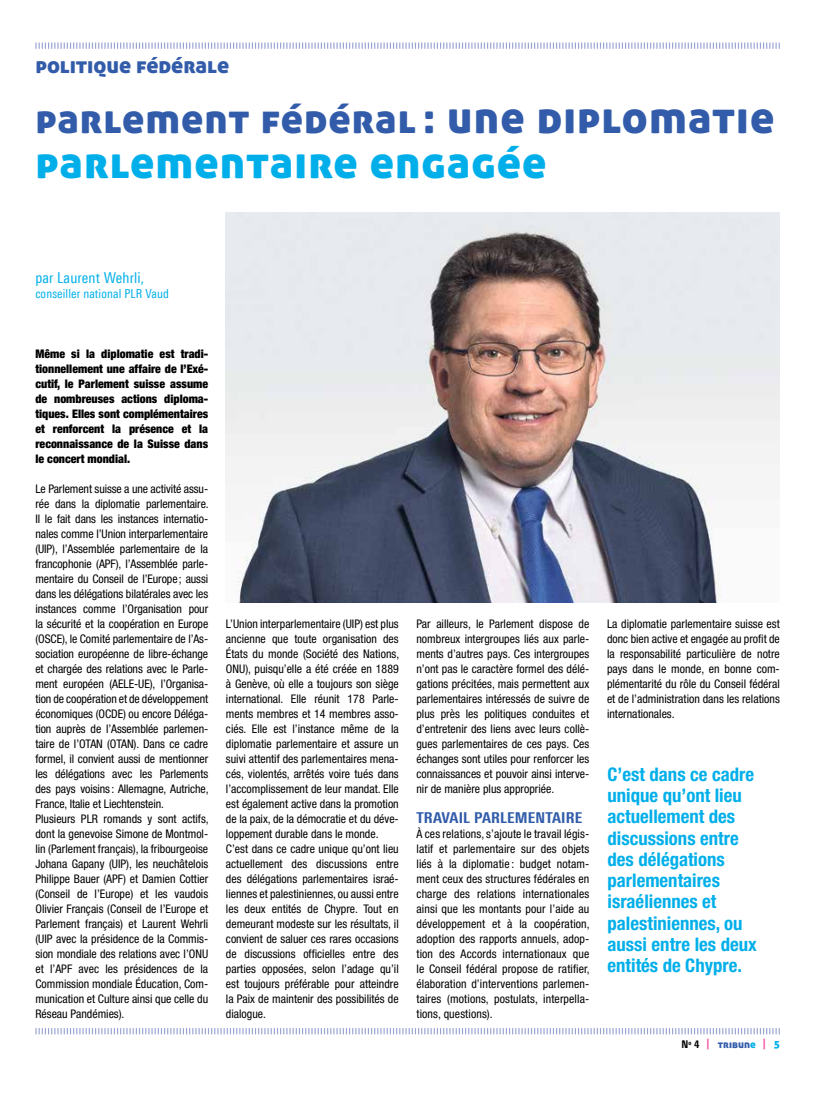
<style>
.page{position:relative;width:833px;height:1099px;background:#fff}
.page>*{position:absolute;margin:0;border:0;box-sizing:border-box;transform-origin:0 0}
.t1{font:45px "Aller Display";letter-spacing:.025em;color:#00afea}
.t2{font:41.25px "Aller Display";letter-spacing:.025em;color:#325caa}
.t3{font:22.5px "Aller Display";letter-spacing:-.005em;color:#325caa}
.t4{font:700 condensed 18.75px/21.2px "Helvetica Neue LT Pro";color:#00afea}
.t5{font:800 15px "Linotype Univers 720 Cn";letter-spacing:.01em;color:#325caa}
.t6{font:15px "Linotype Univers 420 Cn";letter-spacing:.01em;color:#00afea}
.t7{font:12.5px "Linotype Univers 420 Cn";letter-spacing:.01em;color:#00afea}
.t8{font:condensed 11.88px/15px "Helvetica Neue LT Pro";color:#000;text-align:justify}
.t9{font:900 condensed 11.88px/15px "Helvetica Neue LT Pro";color:#000;text-align:justify}
.t10{font:10.62px "Aller Display";color:#325caa}
.s1{font-size:45px}
.s2{font-family:"Linotype Univers 720 Cn";font-weight:800;color:#000}
.s3{font-family:"Linotype Univers 720 Cn";font-weight:800;color:#f3519d}
.s4{color:#00afea}
</style>
<div class="page">
<svg style="left:35px;top:42px;width:745px;height:7px"></svg>
<svg style="left:35px;top:1028px;width:745px;height:7px"></svg>
<img style="left:225px;top:213px;width:555px;height:389px">
<h3 class="t3" style="left:35px;top:50px;width:195px">politique fédérale</h3>
<h2 class="t2" style="left:35px;top:92px;width:740px">parlement fédéral : <span class="s1">une diplomatie</span></h2>
<h1 class="t1" style="left:35px;top:133px;width:512px">parlementaire engagée</h1>
<p class="t6" style="left:35px;top:268px;width:110px">par Laurent Wehrli,</p>
<p class="t7" style="left:35px;top:286px;width:135px">conseiller national PLR Vaud</p>
<p class="t9" style="left:35px;top:346px;width:174px">Même si la diplomatie est tradi&shy;tionnellement une affaire de l’exé&shy;cutif, le Parlement suisse assume de nombreuses actions diploma&shy;tiques. Elles sont complémentaires et renforcent la présence et la reconnaissance de la Suisse dans le concert mondial.</p>
<p class="t8" style="left:35px;top:481px;width:175px;text-align:left">Le Parlement suisse a une activité assu&shy;rée dans la diplomatie parlementaire.<br>Il le fait dans les instances internatio&shy;nales comme l’Union interparlementaire (UIP), l’Assemblée parlementaire de la francophonie (APF), l’Assemblée parle&shy;mentaire du Conseil de l’Europe ; aussi dans les délégations bilatérales avec les instances comme l’Organisation pour la sécurité et la coopération en Europe (OSCE), le Comité parlementaire de l’As&shy;sociation européenne de libre-échange et chargée des relations avec le Parle&shy;ment européen (AELE-UE), l’Organisa&shy;tion de coopération et de développement économiques (OCDE) ou encore Déléga&shy;tion auprès de l’Assemblée parlemen&shy;taire de l’OTAN (OTAN). Dans ce cadre formel, il convient aussi de mentionner les délégations avec les Parlements des pays voisins : Allemagne, Autriche, France, Italie et Liechtenstein.<br>Plusieurs PLR romands y sont actifs, dont la genevoise Simone de Montmol&shy;lin (Parlement français), la fribourgeoise Johana Gapany (UIP), les neuchâtelois Philippe Bauer (APF) et Damien Cottier (Conseil de l’Europe) et les vaudois Olivier Français (Conseil de l’Europe et Parlement français) et Laurent Wehrli (UIP avec la présidence de la Commis&shy;sion mondiale des relations avec l’ONU et l’APF avec les présidences de la Commission mondiale éducation, Com&shy;munication et Culture ainsi que celle du Réseau Pandémies).</p>
<p class="t8" style="left:226px;top:616px;width:175px;text-align:left">L’Union interparlementaire (UIP) est plus ancienne que toute organisation des états du monde (Société des Nations, ONU), puisqu’elle a été créée en 1889 à Genève, où elle a toujours son siège international. Elle réunit 178 Parle&shy;ments membres et 14 membres asso&shy;ciés. Elle est l’instance même de la diplomatie parlementaire et assure un suivi attentif des parlementaires mena&shy;cés, violentés, arrêtés voire tués dans l’accomplissement de leur mandat. Elle est également active dans la promotion de la paix, de la démocratie et du déve&shy;loppement durable dans le monde.<br>C’est dans ce cadre unique qu’ont lieu actuellement des discussions entre des délégations parlementaires israé&shy;liennes et palestiniennes, ou aussi entre les deux entités de Chypre. Tout en demeurant modeste sur les résultats, il convient de saluer ces rares occasions de discussions officielles entre des parties opposées, selon l’adage qu’il est toujours préférable pour atteindre la Paix de maintenir des possibilités de dialogue.</p>
<p class="t8" style="left:416px;top:616px;width:174px">Par ailleurs, le Parlement dispose de nombreux intergroupes liés aux parle&shy;ments d’autres pays. Ces intergroupes n’ont pas le caractère formel des délé&shy;gations précitées, mais permettent aux parlementaires intéressés de suivre de plus près les politiques conduites et d’entretenir des liens avec leurs collè&shy;gues parlementaires de ces pays. Ces échanges sont utiles pour renforcer les connaissances et pouvoir ainsi interve&shy;nir de manière plus appropriée.</p>
<p class="t5" style="left:416px;top:808px;width:167px">TRAVAIL PARLEMENTAIRE</p>
<p class="t8" style="left:416px;top:826px;width:175px">à ces relations, s’ajoute le travail légis&shy;latif et parlementaire sur des objets liés à la diplomatie : budget notam&shy;ment ceux des structures fédérales en charge des relations internationales ainsi que les montants pour l’aide au développement et à la coopération, adoption des rapports annuels, adop&shy;tion des Accords internationaux que le Conseil fédéral propose de ratifier, élaboration d’interventions parlemen&shy;taires (motions, postulats, interpella&shy;tions, questions).</p>
<p class="t8" style="left:607px;top:616px;width:174px">La diplomatie parlementaire suisse est donc bien active et engagée au profit de la responsabilité particulière de notre pays dans le monde, en bonne com&shy;plémentarité du rôle du Conseil fédéral et de l’administration dans les relations internationales.</p>
<h3 class="t4" style="left:607px;top:763px;width:151px">C’est dans ce cadre unique qu’ont lieu actuellement des discussions entre des délégations parlementaires israéliennes et palestiniennes, ou aussi entre les deux entités de Chypre.</h3>
<p class="t10" style="left:681px;top:1037px;width:100px"><span class="s2">N</span> <sup>O</sup> <span class="s2">4</span> <span class="s3">|</span> tribun<span class="s4">e</span> <span class="s3">|</span> <span class="s4">5</span></p>
</div>
